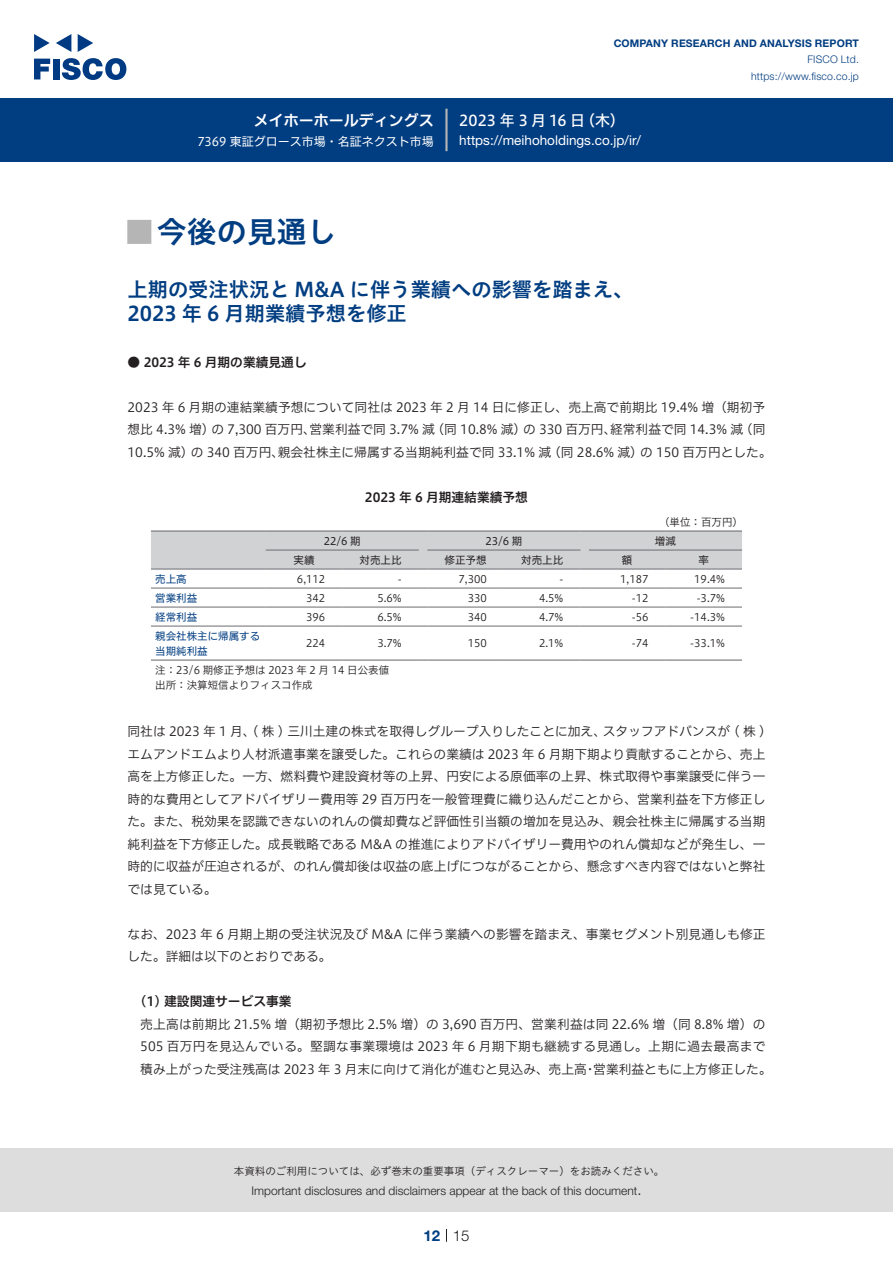
<style>
.page{position:relative;width:893px;height:1263px;background:#fff}
.page>*{position:absolute;margin:0;border:0;box-sizing:border-box;transform-origin:0 0}
.t1{font:30px "Hiragino UD Sans Std N W6";color:#003d81}
.t2{font:24px "Hiragino UD Sans Std N W6";color:#b5b5b6}
.t3{font:20.25px/24px "Hiragino UD Sans Std W6";color:#003d81}
.t4{font:15px "Hiragino UD Sans F Std N W5";letter-spacing:.005em;color:#fff}
.t5{font:15px "Hiragino UD Sans F Std N W6";color:#fff}
.t6{font:300 15px "Helvetica Neue LT Std";color:#231f20}
.t7{font:700 15px "Helvetica Neue LT Std";color:#003d81}
.t8{font:13.5px "Helvetica Neue LT Std";color:#fff}
.t9{font:12.75px/22.5px "Hiragino UD Sans F Std N W3";color:#231f20}
.t10{font:12.75px "Hiragino UD Sans F Std N W3";letter-spacing:.025em;color:#231f20}
.t11{font:12.75px "Hiragino UD Sans F Std N W6";color:#231f20}
.t12{font:300 12px "Helvetica Neue LT Std";color:#231f20}
.t13{font:12px "Hiragino UD Sans F Std N W4";color:#fff}
.t14{font:10.5px/15px "Hiragino UD Sans F Std N W3";color:#231f20}
.t15{font:10.5px "Hiragino UD Sans Std W3";color:#231f20}
.t16{font:700 10.5px "Helvetica Neue LT Std";letter-spacing:.015em;color:#003d81}
.t17{font:300 10.5px/16.5px "Helvetica Neue LT Std";letter-spacing:.015em;color:#003d81;text-align:right}
.t18{font:10.5px "Hiragino UD Sans F Std N W4";color:#231f20}
.t19{font:10.5px/19px "Hiragino UD Sans F Std N W4";color:#003d81}
</style>
<div class="page">
<div style="left:0;top:1148px;width:893px;height:64px;background:#ddd"></div>
<svg style="left:34px;top:59px;width:16px;height:20px"></svg>
<div style="left:53px;top:59px;width:6px;height:20px;background:#003a83"></div>
<svg style="left:62px;top:58px;width:64px;height:22px"></svg>
<svg style="left:34px;top:34px;width:16px;height:18px"></svg>
<svg style="left:78px;top:34px;width:15px;height:18px"></svg>
<svg style="left:56px;top:34px;width:15px;height:18px"></svg>
<div style="left:0;top:98px;width:893px;height:64px;background:#003d81"></div>
<hr style="left:445px;top:109px;width:3px;height:42px;background:#b5b5b6">
<svg style="left:446px;top:1229px;width:1px;height:13px"></svg>
<hr style="left:151px;top:588px;width:115px;height:1px;background:#6c6d70">
<hr style="left:266px;top:588px;width:76px;height:1px;background:#6c6d70">
<hr style="left:342px;top:588px;width:77px;height:1px;background:#6c6d70">
<hr style="left:427px;top:588px;width:77px;height:1px;background:#6c6d70">
<hr style="left:504px;top:588px;width:76px;height:1px;background:#6c6d70">
<hr style="left:589px;top:588px;width:76px;height:1px;background:#6c6d70">
<hr style="left:665px;top:588px;width:77px;height:1px;background:#6c6d70">
<hr style="left:151px;top:607px;width:115px;height:1px;background:#6c6d70">
<hr style="left:266px;top:607px;width:76px;height:1px;background:#6c6d70">
<hr style="left:342px;top:607px;width:77px;height:1px;background:#6c6d70">
<hr style="left:427px;top:607px;width:77px;height:1px;background:#6c6d70">
<hr style="left:504px;top:607px;width:76px;height:1px;background:#6c6d70">
<hr style="left:589px;top:607px;width:76px;height:1px;background:#6c6d70">
<hr style="left:665px;top:607px;width:77px;height:1px;background:#6c6d70">
<hr style="left:151px;top:626px;width:115px;height:1px;background:#6c6d70">
<hr style="left:266px;top:626px;width:76px;height:1px;background:#6c6d70">
<hr style="left:342px;top:626px;width:77px;height:1px;background:#6c6d70">
<hr style="left:427px;top:626px;width:77px;height:1px;background:#6c6d70">
<hr style="left:504px;top:626px;width:76px;height:1px;background:#6c6d70">
<hr style="left:589px;top:626px;width:76px;height:1px;background:#6c6d70">
<hr style="left:665px;top:626px;width:77px;height:1px;background:#6c6d70">
<svg style="left:151px;top:530px;width:591px;height:40px;background:#cbccce"></svg>
<hr style="left:589px;top:530px;width:76px;height:2px;background:#6c6d70">
<hr style="left:665px;top:530px;width:77px;height:2px;background:#6c6d70">
<hr style="left:151px;top:659px;width:115px;height:2px;background:#6c6d70">
<hr style="left:266px;top:659px;width:76px;height:2px;background:#6c6d70">
<hr style="left:342px;top:659px;width:77px;height:2px;background:#6c6d70">
<svg style="left:419px;top:659px;width:8px;height:2px"></svg>
<hr style="left:427px;top:659px;width:77px;height:2px;background:#6c6d70">
<hr style="left:504px;top:659px;width:76px;height:2px;background:#6c6d70">
<svg style="left:580px;top:659px;width:9px;height:2px"></svg>
<hr style="left:589px;top:659px;width:76px;height:2px;background:#6c6d70">
<hr style="left:665px;top:659px;width:77px;height:2px;background:#6c6d70">
<p class="t5" style="left:254px;top:109px;width:182px">メイホーホールディングス</p>
<p class="t13" style="left:197px;top:132px;width:238px">7369 東証グロース市場・名証ネクスト市場</p>
<p class="t16" style="left:614px;top:37px;width:247px">COMPANY RESEARCH AND ANALYSIS REPORT</p>
<p class="t17" style="left:751px;top:51px;width:109px">FISCO Ltd. https://www.fisco.co j p.</p>
<p class="t4" style="left:580px;top:109px;width:46px">（木(</p>
<p class="t4" style="left:459px;top:109px;width:127px">2023 年 3 月 16 日</p>
<p class="t8" style="left:459px;top:132px;width:183px">https://meihoholdings. c o j p. /i r/</p>
<h1 class="t1" style="left:157px;top:209px;width:181px">今後の見通し</h1>
<h2 class="t2" style="left:128px;top:213px;width:25px">█</h2>
<h3 class="t3" style="left:128px;top:276px;width:507px">上期の受注状況と M&amp;A に伴う業績への影響を踏まえ、<br>2023 年 6 月期業績予想を修正</h3>
<p class="t11" style="left:128px;top:352px;width:181px">● 2023 年 6 月期の業績見通し</p>
<p class="t9" style="left:128px;top:395px;width:639px;text-align:right">2023 年 6 月期の連結業績予想について同社は 2023 年 2 月 14 日に修正し、売上高で前期比 19.4% 増（期初予（同</p>
<p class="t9" style="left:309px;top:418px;width:127px">営業利益で同 3.7% 減</p>
<p class="t9" style="left:610px;top:418px;width:135px">経常利益で同 14.3% 減</p>
<p class="t9" style="left:128px;top:418px;width:89px">想比 4.3% 増）</p>
<p class="t9" style="left:432px;top:418px;width:96px">（同 10.8% 減）</p>
<p class="t9" style="left:211px;top:418px;width:106px">の 7,300 百万円、</p>
<p class="t9" style="left:523px;top:418px;width:95px">の 330 百万円、</p>
<p class="t9" style="left:278px;top:440px;width:275px">親会社株主に帰属する当期純利益で同 33.1% 減</p>
<p class="t9" style="left:128px;top:440px;width:68px">10.5% 減）</p>
<p class="t9" style="left:548px;top:440px;width:96px">（同 28.6% 減）</p>
<p class="t9" style="left:640px;top:440px;width:133px">の 150 百万円とした。</p>
<p class="t9" style="left:191px;top:440px;width:95px">の 340 百万円、</p>
<p class="t11" style="left:365px;top:487px;width:165px">2023 年 6 月期連結業績予想</p>
<p class="t18" style="left:324px;top:533px;width:39px">22/6 期</p>
<p class="t18" style="left:485px;top:533px;width:39px">23/6 期</p>
<p class="t14" style="left:659px;top:513px;width:85px">（単位：百万円(</p>
<p class="t18" style="left:655px;top:533px;width:22px">増減</p>
<p class="t18" style="left:294px;top:552px;width:22px">実績</p>
<p class="t18" style="left:360px;top:552px;width:43px">対売上比</p>
<p class="t18" style="left:445px;top:552px;width:43px">修正予想</p>
<p class="t18" style="left:521px;top:552px;width:43px">対売上比</p>
<p class="t18" style="left:622px;top:552px;width:12px">額</p>
<p class="t18" style="left:698px;top:552px;width:12px">率</p>
<p class="t19" style="left:155px;top:568px;width:33px">売上高</p>
<p class="t14" style="left:297px;top:570px;width:30px">6,112</p>
<p class="t14" style="left:398px;top:570px;width:5px">-</p>
<p class="t14" style="left:459px;top:570px;width:30px">7,300</p>
<p class="t14" style="left:559px;top:570px;width:5px">-</p>
<p class="t14" style="left:620px;top:570px;width:30px">1,187</p>
<p class="t14" style="left:694px;top:570px;width:32px">19.4%</p>
<p class="t19" style="left:155px;top:587px;width:43px">営業利益</p>
<p class="t14" style="left:306px;top:589px;width:21px">342</p>
<p class="t14" style="left:377px;top:589px;width:26px">5.6%</p>
<p class="t14" style="left:468px;top:589px;width:21px">330</p>
<p class="t14" style="left:539px;top:589px;width:26px">4.5%</p>
<p class="t14" style="left:632px;top:589px;width:18px">-12</p>
<p class="t14" style="left:697px;top:589px;width:30px">-3.7%</p>
<p class="t19" style="left:155px;top:606px;width:106px">経常利益<br>親会社株主に帰属する</p>
<p class="t14" style="left:306px;top:608px;width:21px">396</p>
<p class="t14" style="left:377px;top:608px;width:26px">6.5%</p>
<p class="t14" style="left:306px;top:635px;width:21px">224</p>
<p class="t14" style="left:377px;top:635px;width:26px">3.7%</p>
<p class="t19" style="left:155px;top:640px;width:54px">当期純利益</p>
<p class="t14" style="left:155px;top:661px;width:235px">注：23/6 期修正予想は 2023 年 2 月 14 日公表値出所：決算短信よりフィスコ作成</p>
<p class="t14" style="left:468px;top:608px;width:21px">340</p>
<p class="t14" style="left:468px;top:635px;width:21px">150</p>
<p class="t14" style="left:539px;top:608px;width:26px">4.7%</p>
<p class="t14" style="left:539px;top:635px;width:26px">2.1%</p>
<p class="t14" style="left:632px;top:608px;width:18px">-56</p>
<p class="t14" style="left:632px;top:635px;width:18px">-74</p>
<p class="t14" style="left:690px;top:608px;width:36px">-14.3%</p>
<p class="t14" style="left:690px;top:635px;width:36px">-33.1%</p>
<p class="t9" style="left:128px;top:719px;width:639px">同社は 2023 年 1 月、( 株 ) 三川土建の株式を取得しグループ入りしたことに加え、<br>エムアンドエムより人材派遣事業を譲受した。これらの業績は 2023 年 6 月期下期より貢献することから、売上高を上方修正した。一方、燃料費や建設資材等の上昇、円安による原価率の上昇、株式取得や事業譲受に伴う一時的な費用としてアドバイザリー費用等 29 百万円を一般管理費に織り込んだことから、営業利益を下方修正した。また、税効果を認識できないのれんの償却費など評価性引当額の増加を見込み、親会社株主に帰属する当期純利益を下方修正した。成長戦略である M&amp;A の推進によりアドバイザリー費用やのれん償却などが発生し、一時的に収益が圧迫されるが、のれん償却後は収益の底上げにつながることから、懸念すべき内容ではないと弊社では見ている。</p>
<p class="t9" style="left:128px;top:922px;width:639px">なお、2023 年 6 月期上期の受注状況及び M&amp;A に伴う業績への影響を踏まえ、事業セグメント別見通しも修正した。詳細は以下のとおりである。</p>
<p class="t11" style="left:140px;top:991px;width:153px">1( ) 建設関連サービス事業</p>
<p class="t9" style="left:140px;top:1012px;width:627px">売上高は前期比 21.5% 増（期初予想比 2.5% 増）の 3,690 百万円、営業利益は同 22.6% 増（同 8.8% 増）の</p>
<p class="t10" style="left:140px;top:1037px;width:627px">505 百万円を見込んでいる。堅調な事業環境は 2023 年 6 月期下期も継続する見通し。上期に過去最高まで</p>
<p class="t9" style="left:593px;top:1057px;width:180px">営業利益ともに上方修正した。</p>
<p class="t9" style="left:603px;top:719px;width:164px">スタッフアドバンスが ( 株 (</p>
<p class="t9" style="left:140px;top:1057px;width:448px">積み上がった受注残高は 2023 年 3 月末に向けて消化が進むと見込み、売上高</p>
<p class="t9" style="left:584px;top:1057px;width:14px">・</p>
<p class="t15" style="left:234px;top:1163px;width:432px">本資料のご利用については、必ず巻末の重要事項（ディスクレーマー）をお読みください。</p>
<p class="t6" style="left:637px;top:1180px;width:6px">.</p>
<p class="t12" style="left:251px;top:1183px;width:387px">Important disclosures and disclaimers appear at the back of this document</p>
<p class="t7" style="left:423px;top:1226px;width:18px">12</p>
<p class="t6" style="left:453px;top:1226px;width:18px">15</p>
</div>
